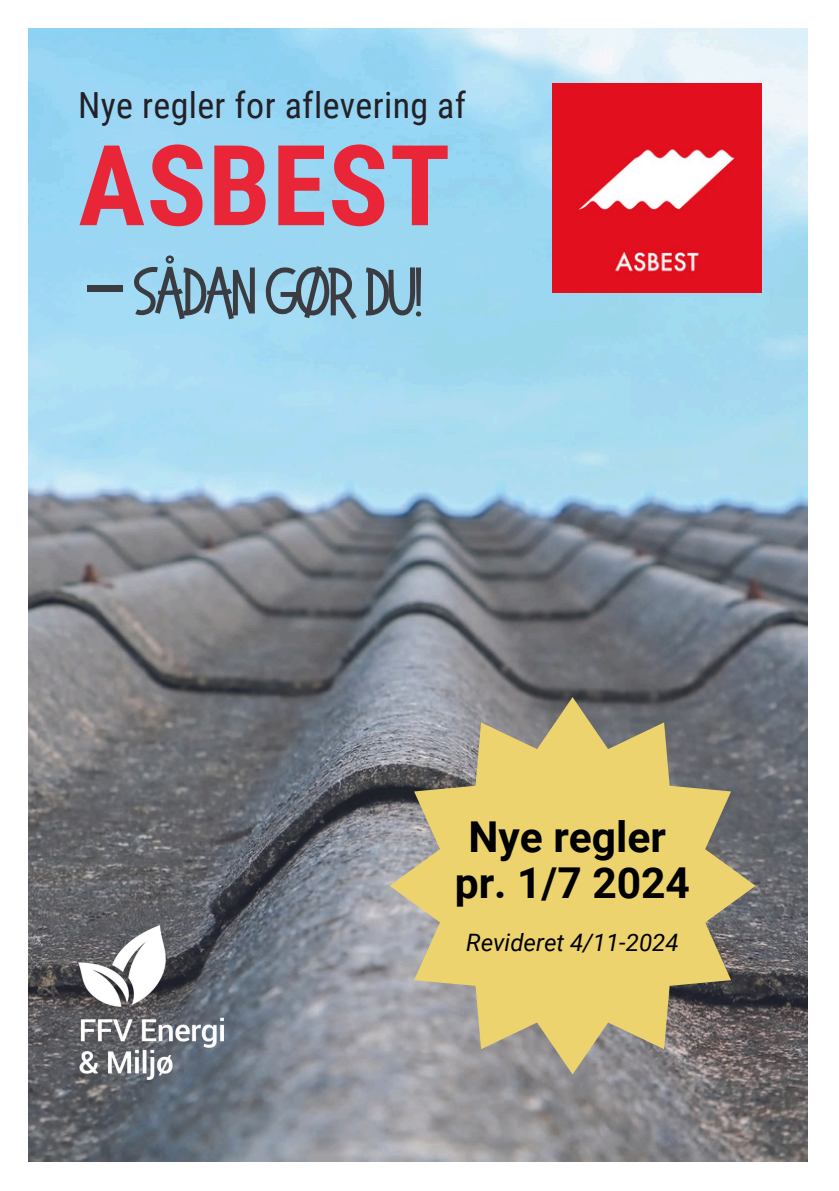
<style>
.page{position:relative;width:839px;height:1191px;background:#fff}
.page>*{position:absolute;margin:0;border:0;box-sizing:border-box;transform-origin:0 0}
.t1{font:700 112px "Roboto Condensed";letter-spacing:.01em;color:#e92637}
.t2{font:84px "Sweet Salty";letter-spacing:-.05em;color:#3b3c42}
.t3{font:700 42.6px/45.8px "Roboto";color:#000;text-align:center}
.t4{font:36px "Roboto Condensed";letter-spacing:.01em;color:#232027}
.t5{font:italic 24px "Roboto";color:#000}
.s1{font-family:"Noto Sans Gurmukhi"}
</style>
<div class="page">
<img style="left:29px;top:29px;width:778px;height:1132px">
<img style="left:78px;top:925px;width:146px;height:155px">
<img style="left:552px;top:84px;width:209px;height:208px">
<svg style="left:389px;top:697px;width:366px;height:377px;background:#bfb077"></svg>
<h2 class="t4" style="left:78px;top:84px;width:389px">Nye regler for aflevering af</h2>
<p class="t1" style="left:78px;top:121px;width:373px">ASBEST</p>
<p class="t2" style="left:84px;top:252px;width:341px"><span class="s1">–</span>SÅDANGØRDU!</p>
<h3 class="t3" style="left:455px;top:815px;width:237px">Nye regler pr. 1/7 2024</h3>
<p class="t5" style="left:466px;top:929px;width:214px">Revideret 4/11-2024</p>
</div>
